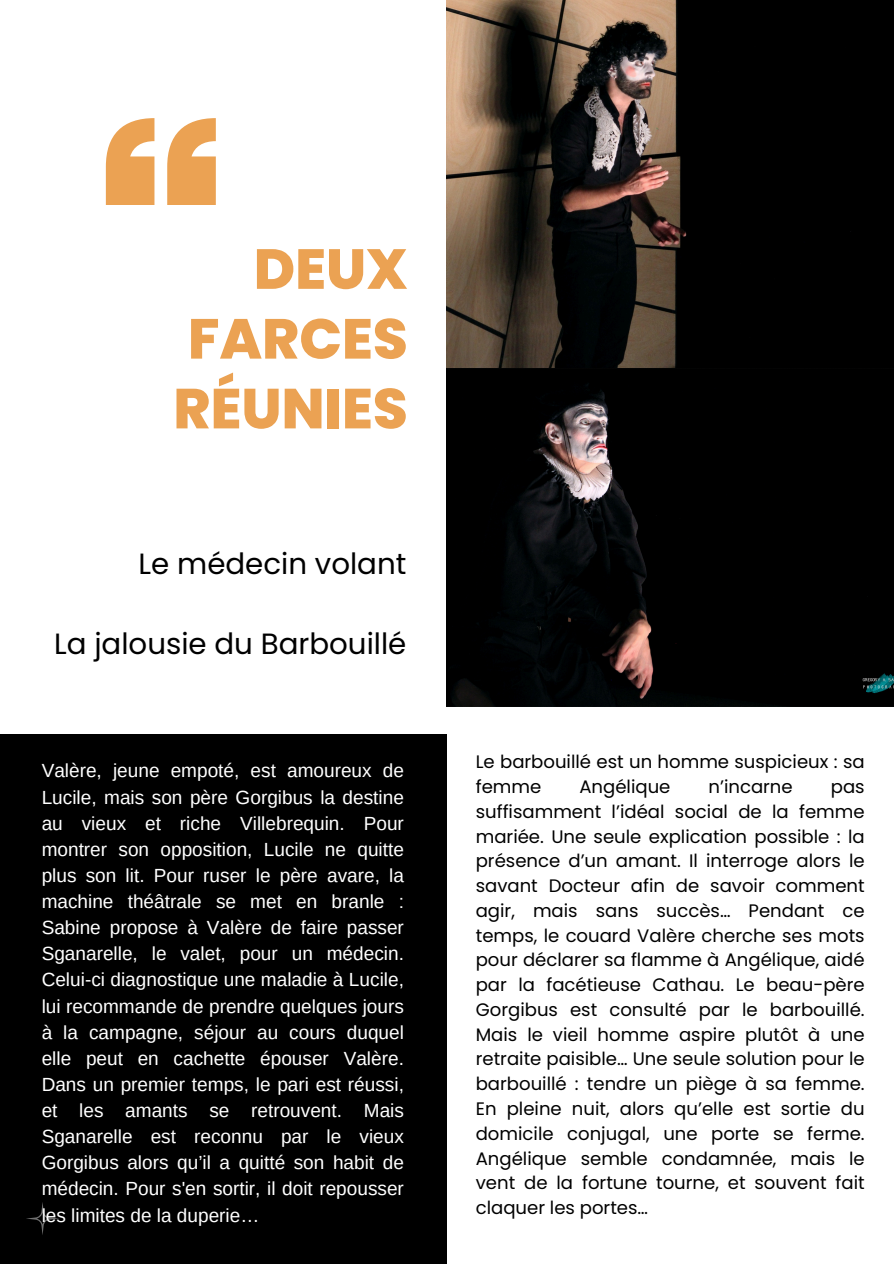
<style>
.page{position:relative;width:894px;height:1264px;background:#fff}
.page>*{position:absolute;margin:0;border:0;box-sizing:border-box;transform-origin:0 0}
.t1{font:800 56.25px/69.8px "Poppins";color:#eba253;text-align:justify}
.t2{font:29.25px "Poppins";color:#000}
.t3{font:19.05px/26.1px "Arimo";color:#fff;text-align:justify}
.t4{font:18px/24.8px "Poppins";color:#000}
</style>
<div class="page">
<img style="left:446px;top:0;width:447px;height:706px">
<div style="left:0;top:734px;width:446px;height:529px;background:#000"></div>
<svg style="left:106px;top:118px;width:110px;height:87px"></svg>
<svg style="left:26px;top:1202px;width:33px;height:33px"></svg>
<h1 class="t1" style="left:173px;top:234px;width:236px;text-indent:80px">DEUX FARCES RÉUNIES</h1>
<h2 class="t2" style="left:139px;top:543px;width:269px">Le médecin volant</h2>
<h2 class="t2" style="left:54px;top:623px;width:354px">La jalousie du Barbouillé</h2>
<p class="t3" style="left:42px;top:757px;width:364px">Valère, jeune empoté, est amoureux de Lucile, mais son père Gorgibus la destine au vieux et riche Villebrequin. Pour montrer son opposition, Lucile ne quitte plus son lit. Pour ruser le père avare, la machine théâtrale se met en branle :<br>Sabine propose à Valère de faire passer Sganarelle, le valet, pour un médecin.<br>Celui-ci diagnostique une maladie à Lucile, lui recommande de prendre quelques jours à la campagne, séjour au cours duquel elle peut en cachette épouser Valère.<br>Dans un premier temps, le pari est réussi, et les amants se retrouvent. Mais Sganarelle est reconnu par le vieux Gorgibus alors qu’il a quitté son habit de médecin. Pour s'en sortir, il doit repousser les limites de la duperie…</p>
<p class="t4" style="left:475px;top:749px;width:390px">Le barbouillé est un homme suspicieux : sa femme</p>
<p class="t4" style="left:579px;top:774px;width:92px">Angélique</p>
<p class="t4" style="left:708px;top:774px;width:86px">n’incarne</p>
<p class="t4" style="left:475px;top:774px;width:390px;text-align:justify;text-indent:355px">pas suffisamment l’idéal social de la femme mariée. Une seule explication possible : la présence d’un amant. Il interroge alors le savant Docteur afin de savoir comment agir, mais sans succès… Pendant ce temps, le couard Valère cherche ses mots pour déclarer sa flamme à Angélique, aidé par la facétieuse Cathau. Le beau-père Gorgibus est consulté par le barbouillé.<br>Mais le vieil homme aspire plutôt à une retraite paisible… Une seule solution pour le barbouillé : tendre un piège à sa femme.<br>En pleine nuit, alors qu’elle est sortie du domicile conjugal, une porte se ferme.<br>Angélique semble condamnée, mais le vent de la fortune tourne, et souvent fait claquer les portes…</p>
</div>
